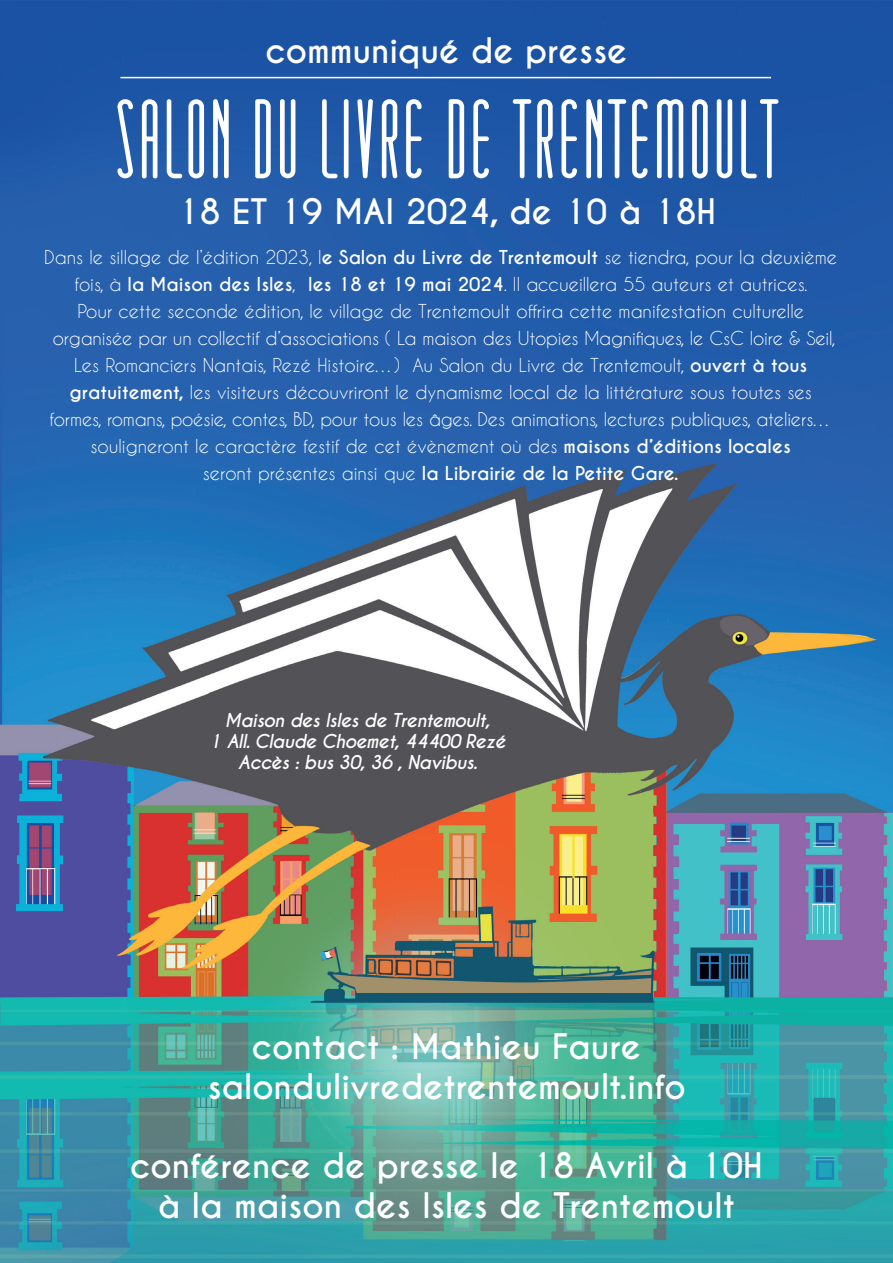
<style>
.page{position:relative;width:893px;height:1263px;background:#fff}
.page>*{position:absolute;margin:0;border:0;box-sizing:border-box;transform-origin:0 0}
.t1{font:103.5px "Matchbook";color:#fff}
.t2{font:700 33px/39.6px "Caviar Dreams";color:#fff;text-align:center}
.t3{font:18px/27px "Caviar Dreams";color:#fff;text-align:center}
.t4{font:italic 700 18px/21px "Caviar Dreams";letter-spacing:-.03em;color:#fff;text-align:center}
.s1{font-weight:700}
</style>
<div class="page">
<img style="left:0;top:0;width:893px;height:1263px">
<svg style="left:116px;top:98px;width:18px;height:81px"></svg>
<svg style="left:141px;top:99px;width:17px;height:81px"></svg>
<svg style="left:166px;top:98px;width:39px;height:81px;background:#5580bd"></svg>
<svg style="left:212px;top:98px;width:17px;height:82px"></svg>
<svg style="left:254px;top:98px;width:17px;height:82px"></svg>
<svg style="left:279px;top:98px;width:17px;height:81px"></svg>
<svg style="left:321px;top:98px;width:28px;height:82px;background:#507dbb"></svg>
<svg style="left:357px;top:59px;width:15px;height:121px;background:#4f7cba"></svg>
<svg style="left:381px;top:98px;width:18px;height:101px"></svg>
<svg style="left:405px;top:98px;width:18px;height:81px"></svg>
<svg style="left:447px;top:98px;width:18px;height:82px"></svg>
<svg style="left:473px;top:98px;width:17px;height:81px"></svg>
<svg style="left:511px;top:98px;width:43px;height:101px;background:#4574b6"></svg>
<svg style="left:561px;top:98px;width:17px;height:81px"></svg>
<svg style="left:586px;top:98px;width:63px;height:82px;background:#4e7ab9"></svg>
<svg style="left:656px;top:98px;width:28px;height:82px"></svg>
<svg style="left:691px;top:99px;width:17px;height:80px"></svg>
<svg style="left:715px;top:98px;width:18px;height:81px"></svg>
<svg style="left:740px;top:98px;width:40px;height:82px;background:#4170b3"></svg>
<hr style="left:120px;top:77px;width:651px;height:1px;background:#fff">
<h2 class="t2" style="left:265px;top:32px;width:364px">communiqué de presse</h2>
<h1 class="t1" style="left:113px;top:86px;width:668px">SALON DU LIVRE DE TRENTEMOULT</h1>
<h2 class="t2" style="left:177px;top:192px;width:541px">18 ET 19 MAI 2024, de 10 à 18H</h2>
<p class="t3" style="left:44px;top:243px;width:794px">Dans le sillage de l’édition 2023, l<span class="s1">e Salon du Livre de Trentemoult</span> se tiendra, pour la deuxième fois, à <span class="s1">la Maison des Isles</span>, <span class="s1">les 18 et 19 mai 2024</span>. Il accueillera 55 auteurs et autrices.<br>Pour cette seconde édition, le village de Trentemoult offrira cette manifestation culturelle organisée par un collectif d’associations ( La maison des Utopies Magnifiques, le CsC loire &amp; Seil, Les Romanciers Nantais, Rezé Histoire…) Au Salon du Livre de Trentemoult, <span class="s1">ouvert à tous gratuitement,</span> les visiteurs découvriront le dynamisme local de la littérature sous toutes ses formes, romans, poésie, contes, BD, pour tous les âges. Des animations, lectures publiques, ateliers… souligneront le caractère festif de cet évènement où des <span class="s1">maisons d’éditions locales<br></span>seront présentes ainsi que <span class="s1">la Librairie de la Petite Gare.</span></p>
<p class="t4" style="left:209px;top:710px;width:299px">Maison des Isles de Trentemoult,<br>1 All. Claude Choemet, 44400 Rezé<br>Accès : bus 30, 36 , Navibus.</p>
<h2 class="t2" style="left:207px;top:1028px;width:480px">contact : Mathieu Faure salondulivredetrentemoult.info</h2>
<h2 class="t2" style="left:130px;top:1147px;width:634px">conférence de presse le 18 Avril à 10H à la maison des Isles de Trentemoult</h2>
</div>
